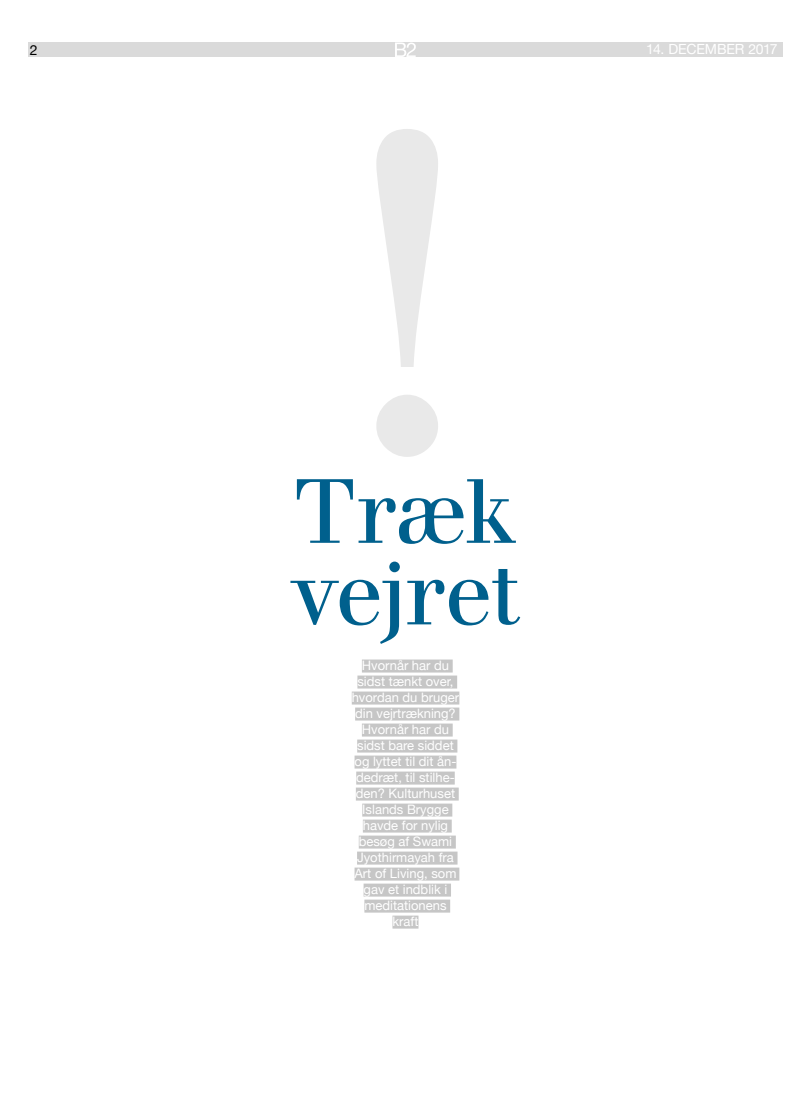
<style>
.page{position:relative;width:811px;height:1120px;background:#fff}
.page>*{position:absolute;margin:0;border:0;box-sizing:border-box;transform-origin:0 0}
.t1{font:88.1px/81.5px "Walbaum S Si";letter-spacing:-.025em;color:#00608d}
.t2{font:14px "Helvetica Neue";letter-spacing:-.02em;color:#fff}
.t3{font:14px "Helvetica Neue";color:#000}
.t4{font:13px/16px "Helvetica Neue";color:#fff;text-align:center}
</style>
<div class="page">
<div style="left:28px;top:43px;width:754px;height:14px;background:#dadada"></div>
<svg style="left:395px;top:43px;width:21px;height:14px"></svg>
<div style="left:362px;top:659px;width:91px;height:13px;background:#c6c6c6"></div>
<div style="left:357px;top:675px;width:100px;height:13px;background:#c6c6c6"></div>
<div style="left:352px;top:691px;width:107px;height:13px;background:#c6c6c6"></div>
<div style="left:355px;top:707px;width:104px;height:13px;background:#c6c6c6"></div>
<div style="left:362px;top:723px;width:91px;height:13px;background:#c6c6c6"></div>
<div style="left:357px;top:739px;width:100px;height:13px;background:#c6c6c6"></div>
<div style="left:354px;top:755px;width:102px;height:13px;background:#c6c6c6"></div>
<div style="left:356px;top:771px;width:99px;height:13px;background:#c6c6c6"></div>
<div style="left:356px;top:787px;width:103px;height:13px;background:#c6c6c6"></div>
<div style="left:362px;top:803px;width:90px;height:13px;background:#c6c6c6"></div>
<div style="left:363px;top:819px;width:89px;height:13px;background:#c6c6c6"></div>
<div style="left:359px;top:835px;width:97px;height:13px;background:#c6c6c6"></div>
<div style="left:357px;top:851px;width:100px;height:13px;background:#c6c6c6"></div>
<div style="left:354px;top:867px;width:105px;height:13px;background:#c6c6c6"></div>
<div style="left:363px;top:883px;width:88px;height:13px;background:#c6c6c6"></div>
<div style="left:364px;top:899px;width:86px;height:13px;background:#c6c6c6"></div>
<div style="left:392px;top:915px;width:26px;height:13px;background:#c6c6c6"></div>
<svg style="left:376px;top:129px;width:62px;height:328px"></svg>
<p class="t3" style="left:30px;top:38px;width:9px">2</p>
<p class="t2" style="left:646px;top:37px;width:133px">14. DECember 2017</p>
<h1 class="t1" style="left:291px;top:471px;width:230px">Træk vejret</h1>
<p class="t4" style="left:352px;top:656px;width:109px">Hvornår har du sidst tænkt over, hvordan du bruger din vejrtrækning?<br>Hvornår har du sidst bare siddet og lyttet til dit ån&shy;dedræt, til stilhe&shy;den? Kulturhuset<br>Islands Brygge havde for nylig besøg af Swami<br>Jyothirmayah fra<br>Art of Living, som gav et indblik i meditationens kraft</p>
</div>
